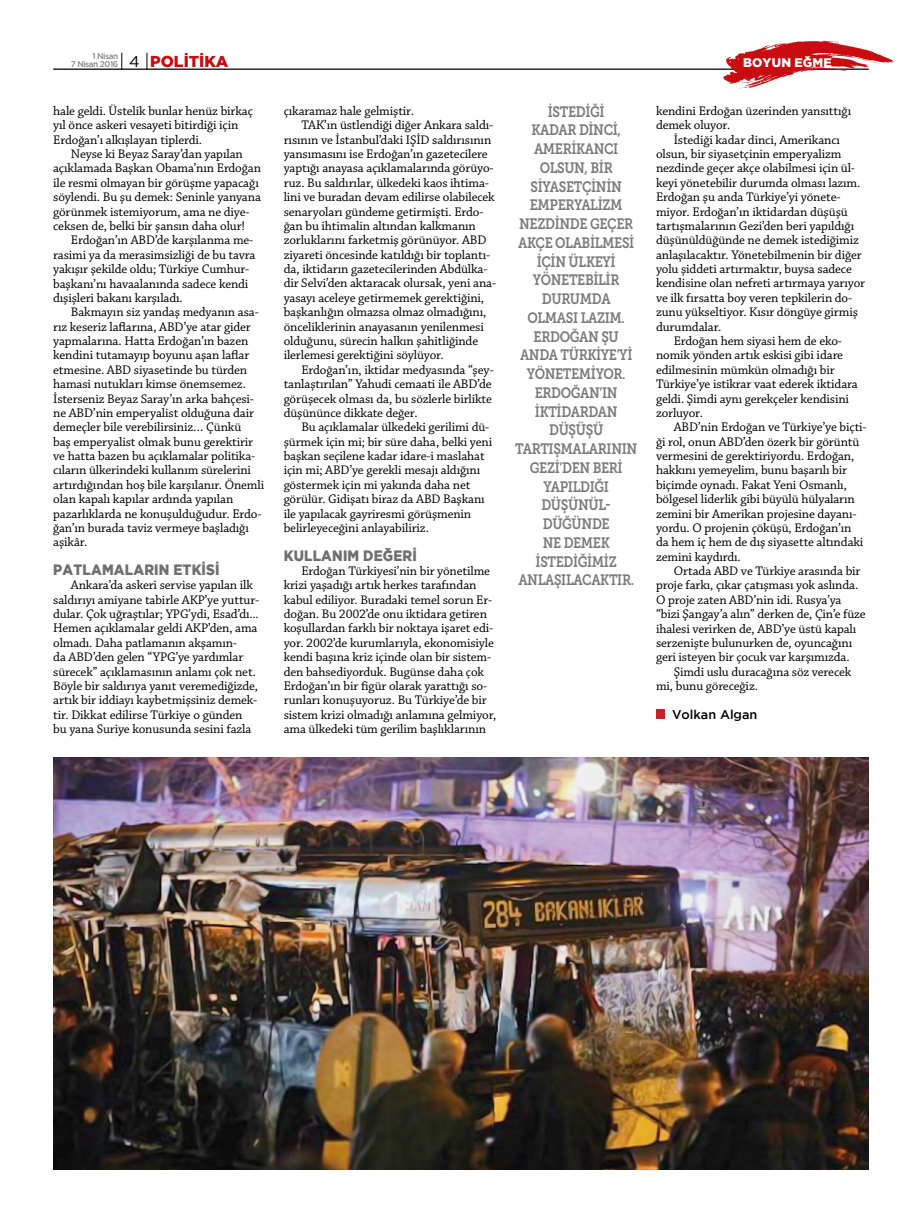
<style>
.page{position:relative;width:922px;height:1223px;background:#fff}
.page>*{position:absolute;margin:0;border:0;box-sizing:border-box;transform-origin:0 0}
.t1{font:15px/18.8px "Museo Slab 700";letter-spacing:-.03em;color:#7c7b7b;text-align:center;scale:.85 1}
.t2{font:800 15px "Gotham";letter-spacing:.015em;color:#706f6f;scale:.9 1}
.t3{font:13.12px/14.4px "Chaparral Pro";letter-spacing:-.01em;color:#000}
.t4{font:500 12.62px "Gotham";color:#000}
.t5{font:800 12.38px "Gotham";color:#fff}
.t6{font:500 8.25px "Gotham";letter-spacing:-.06em;color:#878787}
.s1{font-weight:400;font-size:15.75px;color:#000}
.s2{font-weight:800;font-size:15.75px;color:#c90c0f}
</style>
<div class="page">
<hr style="left:53px;top:69px;width:815px;height:1px;background:#000">
<svg style="left:121px;top:53px;width:1px;height:17px"></svg>
<svg style="left:147px;top:53px;width:1px;height:17px"></svg>
<svg style="left:722px;top:41px;width:172px;height:48px"></svg>
<div style="left:656px;top:709px;width:8px;height:9px;background:#c5212b"></div>
<img style="left:53px;top:757px;width:815px;height:412px">
<p class="t6" style="left:92px;top:51px;width:27px">1 Nisan</p>
<p class="t6" style="left:71px;top:59px;width:159px">7 Nisan 2016 <span class="s1">4</span> <span class="s2">POLİTİKA</span></p>
<p class="t5" style="left:742px;top:56px;width:80px">BOYUN EĞME</p>
<p class="t3" style="left:53px;top:104px;width:201px">hale geldi. Üstelik bunlar henüz birkaç yıl önce askeri vesayeti bitirdiği için<br>Erdoğan’ı alkışlayan tiplerdi.</p>
<p class="t3" style="left:53px;top:147px;width:209px;text-indent:18px">Neyse ki Beyaz Saray’dan yapılan açıklamada Başkan Obama’nın Erdoğan ile resmi olmayan bir görüşme yapacağı söylendi. Bu şu demek: Seninle yanyana görünmek istemiyorum, ama ne diye&shy;ceksen de, belki bir şansın daha olur!</p>
<p class="t3" style="left:53px;top:233px;width:204px;text-indent:18px">Erdoğan’ın ABD’de karşılanma me&shy;rasimi ya da merasimsizliği de bu tavra yakışır şekilde oldu; Türkiye Cumhur&shy;başkanı’nı havaalanında sadece kendi dışişleri bakanı karşıladı.</p>
<p class="t3" style="left:53px;top:305px;width:212px;text-indent:18px">Bakmayın siz yandaş medyanın asa&shy;rız keseriz laflarına, ABD’ye atar gider yapmalarına. Hatta Erdoğan’ın bazen kendini tutamayıp boyunu aşan laflar etmesine. ABD siyasetinde bu türden hamasi nutukları kimse önemsemez.<br>İsterseniz Beyaz Saray’ın arka bahçesi&shy;ne ABD’nin emperyalist olduğuna dair demeçler bile verebilirsiniz… Çünkü<br>baş emperyalist olmak bunu gerektirir ve hatta bazen bu açıklamalar politika&shy;cıların ülkerindeki kullanım sürelerini artırdığından hoş bile karşılanır. Önemli olan kapalı kapılar ardında yapılan pazarlıklarda ne konuşulduğudur. Erdo&shy;ğan’ın burada taviz vermeye başladığı aşikâr.</p>
<p class="t2" style="left:53px;top:561px;width:186px">PATLAMALARIN ETKİSİ</p>
<p class="t3" style="left:53px;top:578px;width:207px;text-indent:18px">Ankara’da askeri servise yapılan ilk saldırıyı amiyane tabirle AKP’ye yuttur&shy;dular. Çok uğraştılar; YPG’ydi, Esad’dı...<br>Hemen açıklamalar geldi AKP’den, ama olmadı. Daha patlamanın akşamın-<br>da ABD’den gelen “YPG’ye yardımlar sürecek” açıklamasının anlamı çok net.<br>Böyle bir saldırıya yanıt veremediğizde, artık bir iddiayı kaybetmişsiniz demek&shy;tir. Dikkat edilirse Türkiye o günden bu yana Suriye konusunda sesini fazla</p>
<p class="t3" style="left:283px;top:104px;width:132px">çıkaramaz hale gelmiştir.</p>
<p class="t3" style="left:301px;top:118px;width:193px">TAK’ın üstlendiği diğer Ankara saldı-</p>
<p class="t3" style="left:283px;top:133px;width:209px">rısının ve İstanbul’daki IŞİD saldırısının</p>
<p class="t3" style="left:283px;top:147px;width:205px">yansımasını ise Erdoğan’ın gazetecilere</p>
<p class="t3" style="left:283px;top:162px;width:211px">yaptığı anayasa açıklamalarında görüyo-</p>
<p class="t3" style="left:283px;top:176px;width:207px">ruz. Bu saldırılar, ülkedeki kaos ihtima-</p>
<p class="t3" style="left:283px;top:190px;width:212px">lini ve buradan devam edilirse olabilecek</p>
<p class="t3" style="left:283px;top:205px;width:201px">senaryoları gündeme getirmişti. Erdo-</p>
<p class="t3" style="left:283px;top:219px;width:194px">ğan bu ihtimalin altından kalkmanın</p>
<p class="t3" style="left:283px;top:233px;width:204px">zorluklarını farketmiş görünüyor. ABD</p>
<p class="t3" style="left:283px;top:248px;width:208px">ziyareti öncesinde katıldığı bir toplantı-</p>
<p class="t3" style="left:283px;top:262px;width:205px">da, iktidarın gazetecilerinden Abdülka-</p>
<p class="t3" style="left:283px;top:277px;width:214px">dir Selvi’den aktaracak olursak, yeni ana-</p>
<p class="t3" style="left:283px;top:291px;width:202px">yasayı aceleye getirmemek gerektiğini,</p>
<p class="t3" style="left:283px;top:305px;width:204px">başkanlığın olmazsa olmaz olmadığını,</p>
<p class="t3" style="left:283px;top:320px;width:202px">önceliklerinin anayasanın yenilenmesi</p>
<p class="t3" style="left:283px;top:334px;width:196px">olduğunu, sürecin halkın şahitliğinde</p>
<p class="t3" style="left:283px;top:348px;width:162px">ilerlemesi gerektiğini söylüyor.</p>
<p class="t3" style="left:301px;top:363px;width:194px">Erdoğan’ın, iktidar medyasında “şey-</p>
<p class="t3" style="left:283px;top:377px;width:209px">tanlaştırılan” Yahudi cemaati ile ABD’de</p>
<p class="t3" style="left:283px;top:392px;width:210px">görüşecek olması da, bu sözlerle birlikte</p>
<p class="t3" style="left:283px;top:406px;width:135px">düşününce dikkate değer.</p>
<p class="t3" style="left:301px;top:420px;width:189px">Bu açıklamalar ülkedeki gerilimi dü-</p>
<p class="t3" style="left:283px;top:435px;width:210px">şürmek için mi; bir süre daha, belki yeni</p>
<p class="t3" style="left:283px;top:449px;width:202px">başkan seçilene kadar idare-i maslahat</p>
<p class="t3" style="left:283px;top:463px;width:198px">için mi; ABD’ye gerekli mesajı aldığını</p>
<p class="t3" style="left:283px;top:478px;width:188px">göstermek için mi yakında daha net</p>
<p class="t3" style="left:283px;top:492px;width:202px">görülür. Gidişatı biraz da ABD Başkanı</p>
<p class="t3" style="left:283px;top:506px;width:189px">ile yapılacak gayriresmi görüşmenin</p>
<p class="t3" style="left:283px;top:521px;width:147px">belirleyeceğini anlayabiliriz.</p>
<p class="t2" style="left:284px;top:546px;width:149px">KULLANIM DEĞERİ</p>
<p class="t3" style="left:283px;top:564px;width:214px;text-indent:18px">Erdoğan Türkiyesi’nin bir yönetilme krizi yaşadığı artık herkes tarafından kabul ediliyor. Buradaki temel sorun Er&shy;doğan. Bu 2002’de onu iktidara getiren koşullardan farklı bir noktaya işaret edi&shy;yor. 2002’de kurumlarıyla, ekonomisiyle kendi başına kriz içinde olan bir sistem&shy;den bahsediyorduk. Bugünse daha çok Erdoğan’ın bir figür olarak yarattığı so&shy;runları konuşuyoruz. Bu Türkiye’de bir sistem krizi olmadığı anlamına gelmiyor, ama ülkedeki tüm gerilim başlıklarının</p>
<p class="t1" style="left:515px;top:102px;width:145px">İSTEDIĞI<br>KADAR DINCI,<br>AMERIKANCI<br>OLSUN, BIR<br>SIYASETÇININ<br>EMPERYALIZM<br>NEZDINDE GEÇER<br>AKÇE OLABILMESI<br>IÇIN ÜLKEYI<br>YÖNETEBILIR<br>DURUMDA<br>OLMASI LAZIM.<br>ERDOĞAN ŞU<br>ANDA TÜRKIYE’YI<br>YÖNETEMIYOR.<br>ERDOĞAN’IN<br>IKTIDARDAN<br>DÜŞÜŞÜ<br>TARTIŞMALARININ<br>GEZI’DEN BERI<br>YAPILDIĞI<br>DÜŞÜNÜL-<br>DÜĞÜNDE<br>NE DEMEK<br>ISTEDIĞIMIZ<br>ANLAŞILACAKTIR.</p>
<p class="t3" style="left:656px;top:104px;width:197px">kendini Erdoğan üzerinden yansıttığı demek oluyor.</p>
<p class="t3" style="left:673px;top:133px;width:168px">İstediği kadar dinci, Amerikancı</p>
<p class="t3" style="left:656px;top:147px;width:187px">olsun, bir siyasetçinin emperyalizm</p>
<p class="t3" style="left:656px;top:162px;width:200px">nezdinde geçer akçe olabilmesi için ül-</p>
<p class="t3" style="left:656px;top:176px;width:206px">keyi yönetebilir durumda olması lazım.</p>
<p class="t3" style="left:656px;top:190px;width:186px">Erdoğan şu anda Türkiye’yi yönete-</p>
<p class="t3" style="left:656px;top:205px;width:193px">miyor. Erdoğan’ın iktidardan düşüşü</p>
<p class="t3" style="left:656px;top:219px;width:200px">tartışmalarının Gezi’den beri yapıldığı</p>
<p class="t3" style="left:656px;top:233px;width:204px">düşünüldüğünde ne demek istediğimiz</p>
<p class="t3" style="left:656px;top:248px;width:207px">anlaşılacaktır. Yönetebilmenin bir diğer</p>
<p class="t3" style="left:656px;top:262px;width:197px">yolu şiddeti artırmaktır, buysa sadece</p>
<p class="t3" style="left:656px;top:277px;width:211px">kendisine olan nefreti artırmaya yarıyor</p>
<p class="t3" style="left:656px;top:291px;width:198px">ve ilk fırsatta boy veren tepkilerin do-</p>
<p class="t3" style="left:656px;top:305px;width:203px">zunu yükseltiyor. Kısır döngüye girmiş</p>
<p class="t3" style="left:656px;top:320px;width:67px">durumdalar.</p>
<p class="t3" style="left:673px;top:334px;width:170px">Erdoğan hem siyasi hem de eko-</p>
<p class="t3" style="left:656px;top:348px;width:188px">nomik yönden artık eskisi gibi idare</p>
<p class="t3" style="left:656px;top:363px;width:180px">edilmesinin mümkün olmadığı bir</p>
<p class="t3" style="left:656px;top:377px;width:203px">Türkiye’ye istikrar vaat ederek iktidara</p>
<p class="t3" style="left:656px;top:392px;width:194px">geldi. Şimdi aynı gerekçeler kendisini</p>
<p class="t3" style="left:656px;top:406px;width:48px">zorluyor.</p>
<p class="t3" style="left:673px;top:420px;width:194px">ABD’nin Erdoğan ve Türkiye’ye biçti-</p>
<p class="t3" style="left:656px;top:435px;width:205px">ği rol, onun ABD’den özerk bir görüntü</p>
<p class="t3" style="left:656px;top:449px;width:200px">vermesini de gerektiriyordu. Erdoğan,</p>
<p class="t3" style="left:656px;top:463px;width:192px">hakkını yemeyelim, bunu başarılı bir</p>
<p class="t3" style="left:656px;top:478px;width:192px">biçimde oynadı. Fakat Yeni Osmanlı,</p>
<p class="t3" style="left:656px;top:492px;width:200px">bölgesel liderlik gibi büyülü hülyaların</p>
<p class="t3" style="left:656px;top:506px;width:202px">zemini bir Amerikan projesine dayanı-</p>
<p class="t3" style="left:656px;top:521px;width:197px">yordu. O projenin çöküşü, Erdoğan’ın</p>
<p class="t3" style="left:656px;top:535px;width:209px">da hem iç hem de dış siyasette altındaki</p>
<p class="t3" style="left:656px;top:550px;width:86px">zemini kaydırdı.</p>
<p class="t3" style="left:673px;top:564px;width:188px">Ortada ABD ve Türkiye arasında bir</p>
<p class="t3" style="left:656px;top:578px;width:204px">proje farkı, çıkar çatışması yok aslında.</p>
<p class="t3" style="left:656px;top:593px;width:187px">O proje zaten ABD’nin idi. Rusya’ya</p>
<p class="t3" style="left:656px;top:607px;width:211px">“bizi Şangay’a alın” derken de, Çin’e füze</p>
<p class="t3" style="left:656px;top:621px;width:202px">ihalesi verirken de, ABD’ye üstü kapalı</p>
<p class="t3" style="left:656px;top:636px;width:198px">serzenişte bulunurken de, oyuncağını</p>
<p class="t3" style="left:656px;top:650px;width:195px">geri isteyen bir çocuk var karşımızda.</p>
<p class="t3" style="left:673px;top:665px;width:179px">Şimdi uslu duracağına söz verecek</p>
<p class="t3" style="left:656px;top:679px;width:104px">mi, bunu göreceğiz.</p>
<p class="t4" style="left:672px;top:707px;width:87px">Volkan Algan</p>
</div>
